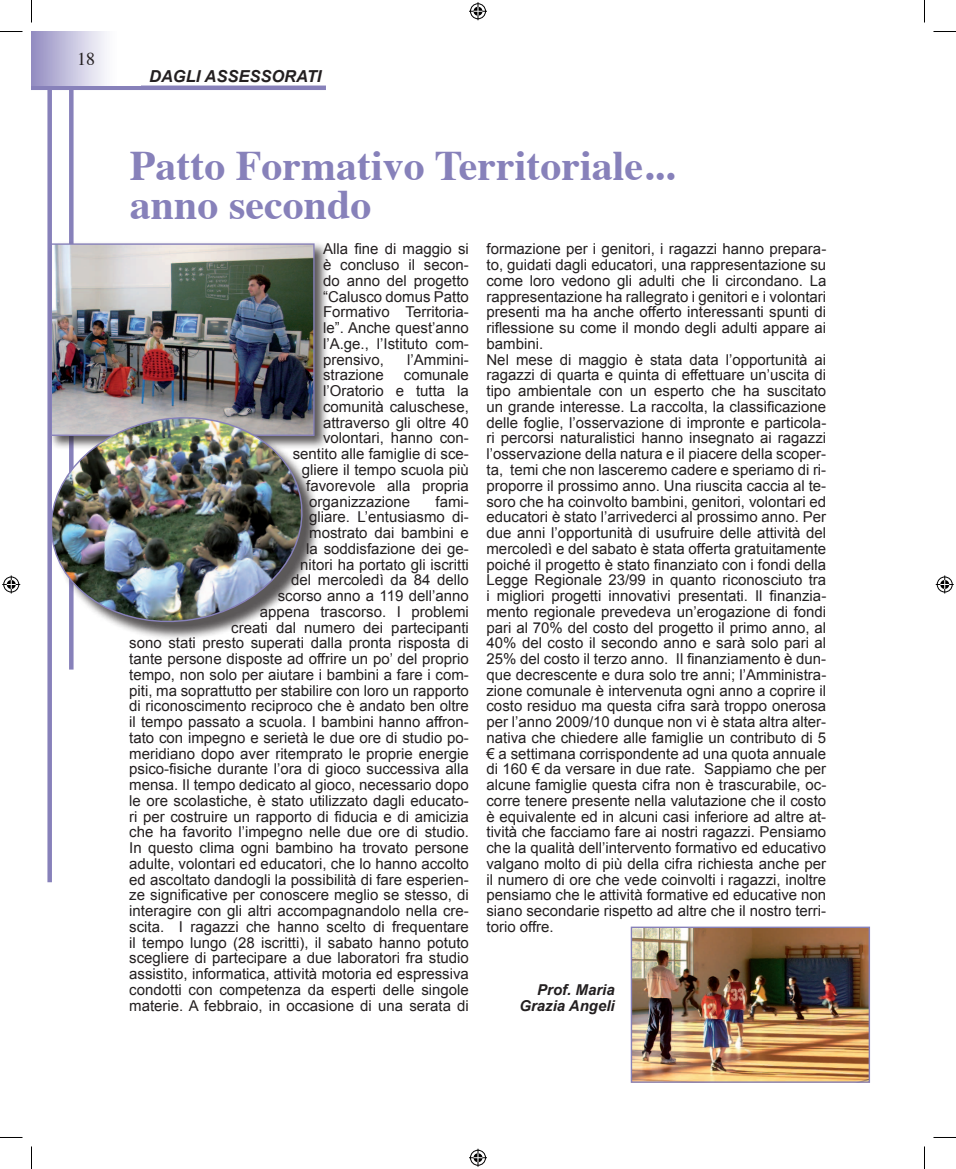
<style>
.page{position:relative;width:956px;height:1169px;background:#fff}
.page>*{position:absolute;margin:0;border:0;box-sizing:border-box;transform-origin:0 0}
.t1{font:700 42px/39px "Times";color:#8781ba}
.t2{font:18px "Times";color:#231f20}
.t3{font:italic 700 16.5px "Arial";color:#231f20}
.t4{font:15px/15.8px "Arial";color:#231f20;text-align:justify}
.t5{font:italic 700 15px/16.5px "Arial";color:#231f20;text-align:right}
</style>
<div class="page">
<div style="left:69px;top:32px;width:5px;height:637px;background:#8781ba"></div>
<hr style="left:32px;top:86px;width:294px;height:4px;background:#8781ba">
<div style="left:47px;top:32px;width:5px;height:850px;background:#8781ba"></div>
<div style="left:32px;top:32px;width:109px;height:54px;background:linear-gradient(to right,#9c96c7,#fff)"></div>
<img style="left:633px;top:928px;width:235px;height:152px">
<div style="left:631px;top:926px;width:239px;height:156px;border:1px solid #8781ba"></div>
<div style="left:48px;top:241px;width:281px;height:209px;background:#231f20;opacity:.75"></div>
<img style="left:53px;top:245px;width:260px;height:174px">
<div style="left:51px;top:243px;width:264px;height:193px;border:1px solid #8781ba"></div>
<div style="left:53px;top:419px;width:267px;height:222px;background:#231f20;opacity:.75"></div>
<img style="left:47px;top:409px;width:263px;height:221px">
<svg style="left:0;top:31px;width:22px;height:1px"></svg>
<svg style="left:933px;top:31px;width:23px;height:1px"></svg>
<svg style="left:0;top:1137px;width:22px;height:1px"></svg>
<svg style="left:933px;top:1137px;width:23px;height:1px"></svg>
<svg style="left:31px;top:0;width:1px;height:23px"></svg>
<svg style="left:31px;top:1146px;width:1px;height:23px"></svg>
<svg style="left:924px;top:0;width:1px;height:23px"></svg>
<svg style="left:924px;top:1146px;width:1px;height:23px"></svg>
<svg style="left:469px;top:2px;width:18px;height:18px"></svg>
<svg style="left:469px;top:1148px;width:18px;height:18px"></svg>
<svg style="left:2px;top:575px;width:18px;height:18px"></svg>
<svg style="left:936px;top:575px;width:18px;height:18px"></svg>
<p class="t2" style="left:66px;top:37px;width:19px">18</p>
<p class="t2" style="left:77px;top:42px;width:19px">18</p>
<p class="t3" style="left:149px;top:65px;width:174px">DAGLI ASSESSORATI</p>
<h1 class="t1" style="left:130px;top:142px;width:546px">Patto Formativo Territoriale... anno secondo</h1>
<p class="t4" style="left:323px;top:241px;width:147px">Alla fine di maggio si è concluso il secon&shy;do anno del progetto “Calusco domus Patto Formativo Territoria&shy;le”. Anche quest’anno l’A.ge., l’Istituto com&shy;prensivo,</p>
<p class="t4" style="left:486px;top:241px;width:341px;text-align:left">formazione per i genitori, i ragazzi hanno prepara&shy;to, guidati dagli educatori, una rappresentazione su come loro vedono gli adulti che li circondano. La rappresentazione ha rallegrato i genitori e i volontari presenti ma ha anche offerto interessanti spunti di riflessione su come il mondo degli adulti appare ai bambini.<br>Nel mese di maggio è stata data l’opportunità ai ragazzi di quarta e quinta di effettuare un’uscita di tipo ambientale con un esperto che ha suscitato un grande interesse. La raccolta, la classificazione delle foglie, l’osservazione di impronte e particola&shy;ri percorsi naturalistici hanno insegnato ai ragazzi l’osservazione della natura e il piacere della scoper&shy;ta, temi che non lasceremo cadere e speriamo di ri&shy;proporre il prossimo anno. Una riuscita caccia al te&shy;soro che ha coinvolto bambini, genitori, volontari ed educatori è stato l’arrivederci al prossimo anno. Per due anni l’opportunità di usufruire delle attività del mercoledì e del sabato è stata offerta gratuitamente poiché il progetto è stato finanziato con i fondi della Legge Regionale 23/99 in quanto riconosciuto tra i migliori progetti innovativi presentati. Il finanzia&shy;mento regionale prevedeva un’erogazione di fondi pari al 70% del costo del progetto il primo anno, al 40% del costo il secondo anno e sarà solo pari al 25% del costo il terzo anno. Il finanziamento è dun&shy;que decrescente e dura solo tre anni; l’Amministra&shy;zione comunale è intervenuta ogni anno a coprire il costo residuo ma questa cifra sarà troppo onerosa per l’anno 2009/10 dunque non vi è stata altra alter&shy;nativa che chiedere alle famiglie un contributo di 5 € a settimana corrispondente ad una quota annuale di 160 € da versare in due rate. Sappiamo che per alcune famiglie questa cifra non è trascurabile, oc&shy;corre tenere presente nella valutazione che il costo è equivalente ed in alcuni casi inferiore ad altre at&shy;tività che facciamo fare ai nostri ragazzi. Pensiamo che la qualità dell’intervento formativo ed educativo valgano molto di più della cifra richiesta anche per il numero di ore che vede coinvolti i ragazzi, inoltre pensiamo che le attività formative ed educative non siano secondarie rispetto ad altre che il nostro terri&shy;torio offre.</p>
<p class="t4" style="left:407px;top:352px;width:63px">l’Ammini-</p>
<p class="t4" style="left:323px;top:367px;width:62px">strazione</p>
<p class="t4" style="left:404px;top:367px;width:67px">comunale</p>
<p class="t4" style="left:323px;top:383px;width:147px">l’Oratorio e tutta la</p>
<p class="t4" style="left:323px;top:399px;width:147px">comunità caluschese,</p>
<p class="t4" style="left:323px;top:415px;width:147px">attraverso gli oltre 40</p>
<p class="t4" style="left:323px;top:430px;width:147px">volontari, hanno con-</p>
<p class="t4" style="left:293px;top:446px;width:178px">sentito alle famiglie di sce-</p>
<p class="t4" style="left:302px;top:462px;width:169px">gliere il tempo scuola più</p>
<p class="t4" style="left:306px;top:478px;width:164px">favorevole alla propria</p>
<p class="t4" style="left:309px;top:493px;width:102px">organizzazione</p>
<p class="t4" style="left:129px;top:493px;width:341px;text-align:right">fami-<br>gliare. L’entusiasmo di-<br>mostrato dai bambini e<br>la soddisfazione dei ge-<br>nitori ha portato gli iscritti<br>del mercoledì da 84 dello<br>scorso anno a 119 dell’anno<br>appena trascorso. I problemi<br>creati dal numero dei partecipanti<br>sono stati presto superati dalla pronta risposta di tante persone disposte ad offrire un po’ del proprio tempo, non solo per aiutare i bambini a fare i com&shy;piti, ma soprattutto per stabilire con loro un rapporto di riconoscimento reciproco che è andato ben oltre il tempo passato a scuola. I bambini hanno affron&shy;tato con impegno e serietà le due ore di studio po&shy;meridiano dopo aver ritemprato le proprie energie psico-fisiche durante l’ora di gioco successiva alla mensa. Il tempo dedicato al gioco, necessario dopo le ore scolastiche, è stato utilizzato dagli educato&shy;ri per costruire un rapporto di fiducia e di amicizia che ha favorito l’impegno nelle due ore di studio.<br>In questo clima ogni bambino ha trovato persone adulte, volontari ed educatori, che lo hanno accolto ed ascoltato dandogli la possibilità di fare esperien&shy;ze significative per conoscere meglio se stesso, di interagire con gli altri accompagnandolo nella cre&shy;scita. I ragazzi che hanno scelto di frequentare il tempo lungo (28 iscritti), il sabato hanno potuto scegliere di partecipare a due laboratori fra studio assistito, informatica, attività motoria ed espressiva condotti con competenza da esperti delle singole materie. A febbraio, in occasione di una serata di</p>
<p class="t5" style="left:519px;top:981px;width:97px">Prof. Maria<br>Grazia Angeli</p>
</div>
